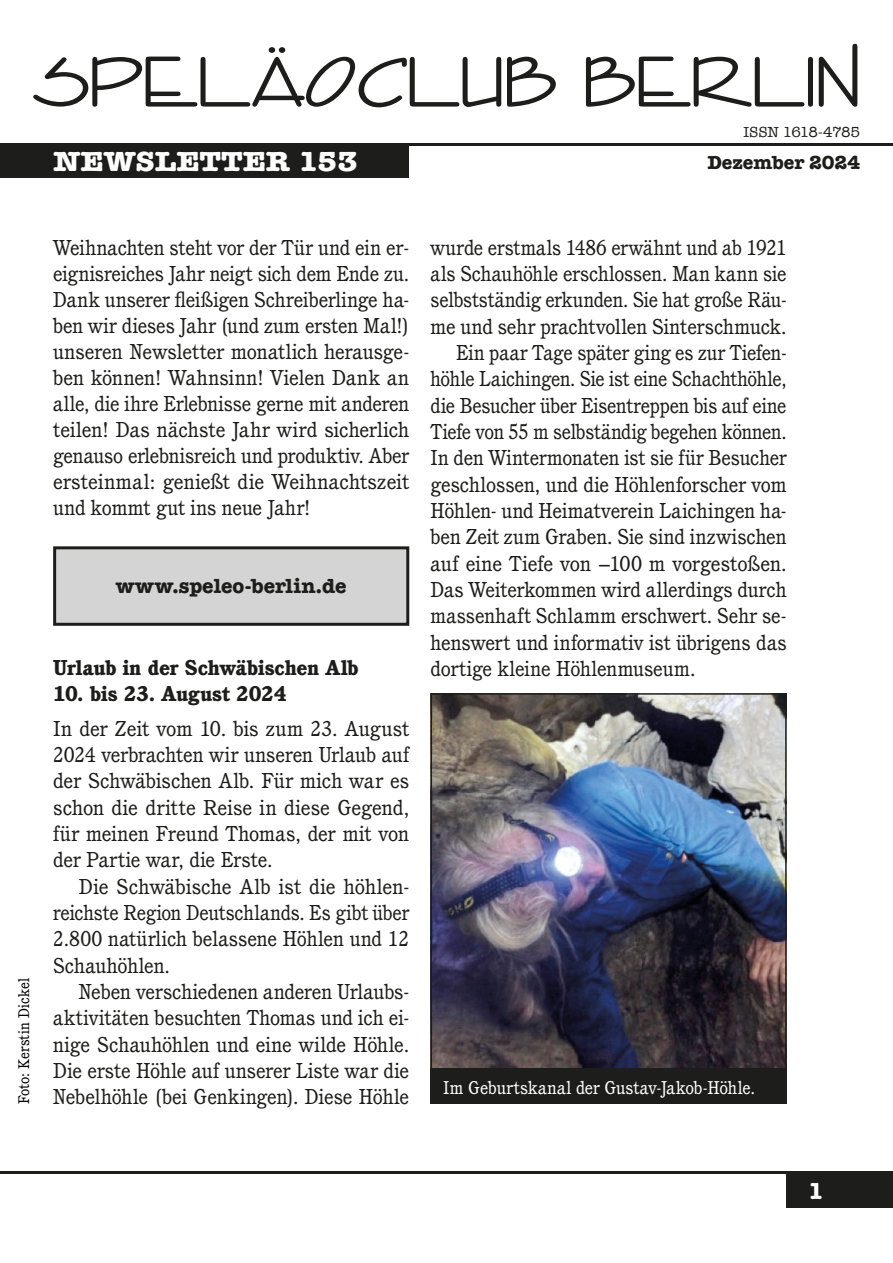
<style>
.page{position:relative;width:893px;height:1263px;background:#fff}
.page>*{position:absolute;margin:0;border:0;box-sizing:border-box;transform-origin:0 0}
.t1{font:75px "Enviro D";color:#1d1d1b;scale:1.13 1}
.t2{font:700 28.5px "American Typewriter";letter-spacing:-.005em;color:#fff;scale:1.1 1}
.t3{font:700 24px "American Typewriter";color:#fff}
.Body_1st_paragraph{font:21px/26.2px "Cushing";letter-spacing:-.005em;color:#1d1d1b;text-align:justify}
.Body_1st_paragraph-2{font:21px "Cushing";letter-spacing:-.005em;color:#1d1d1b;scale:.96 1}
.t4{font:800 21px "Cushing";letter-spacing:.005em;color:#1d1d1b}
.t5{font:700 21px "American Typewriter";color:#1d1d1b}
.t6{font:700 19.5px "American Typewriter";letter-spacing:-.005em;color:#1d1d1b}
.t7{font:18px "Cushing";letter-spacing:.005em;color:#fff}
.t8{font:15px "Cushing";letter-spacing:.005em;color:#000}
.t9{font:15px "American Typewriter";letter-spacing:-.03em;color:#1d1d1b}
</style>
<div class="page">
<hr style="left:0;top:144px;width:893px;height:2px;background:#1d1d1b">
<div style="left:787px;top:1174px;width:106px;height:34px;background:#1d1d1b"></div>
<div style="left:0;top:144px;width:408px;height:34px;background:#1d1d1b"></div>
<hr style="left:0;top:1171px;width:893px;height:3px;background:#1d1d1b">
<div style="left:55px;top:548px;width:353px;height:76px;background:#d4d4d4"></div>
<div style="left:53px;top:546px;width:356px;height:80px;border:3px solid #1d1d1b"></div>
<img style="left:434px;top:696px;width:350px;height:372px">
<div style="left:431px;top:693px;width:356px;height:396px;border:2px solid #1d1d1b"></div>
<div style="left:431px;top:1068px;width:356px;height:36px;background:#1d1d1b"></div>
<h1 class="t1" style="left:33px;top:41px;width:734px">SPELÄOCLUB BERLIN</h1>
<p class="t9" style="left:743px;top:121px;width:118px">ISSN 1618-4785</p>
<h2 class="t2" style="left:53px;top:136px;width:279px">NEWSLETTER 153</h2>
<p class="t6" style="left:707px;top:145px;width:154px">Dezember 2024</p>
<p class="t8" style="left:15px;top:1104px;width:128px;rotate:-90deg">Foto: Kerstin Dickel</p>
<p class="Body_1st_paragraph" style="left:53px;top:234px;width:358px">Weihnachten steht vor der Tür und ein er&shy;eignisreiches Jahr neigt sich dem Ende zu.<br>Dank unserer fleißigen Schreiberlinge ha&shy;ben wir dieses Jahr (und zum ersten Mal!) unseren Newsletter monatlich herausge&shy;ben können! Wahnsinn! Vielen Dank an alle, die ihre Erlebnisse gerne mit anderen teilen! Das nächste Jahr wird sicherlich genauso erlebnisreich und produktiv. Aber ersteinmal: genießt die Weihnachtszeit und kommt gut ins neue Jahr!</p>
<p class="t5" style="left:116px;top:568px;width:232px">www.speleo-berlin.de</p>
<p class="t4" style="left:53px;top:654px;width:307px">Urlaub in der Schwäbischen Alb</p>
<p class="t4" style="left:53px;top:680px;width:235px">10. bis 23. August 2024</p>
<p class="Body_1st_paragraph" style="left:53px;top:715px;width:358px">In der Zeit vom 10. bis zum 23. August 2024 verbrachten wir unseren Urlaub auf der Schwäbischen Alb. Für mich war es schon die dritte Reise in diese Gegend, für meinen Freund Thomas, der mit von der Partie war, die Erste.</p>
<p class="Body_1st_paragraph" style="left:53px;top:873px;width:358px;text-indent:26px">Die Schwäbische Alb ist die höhlen&shy;reichste Region Deutschlands. Es gibt über 2.800 natürlich belassene Höhlen und 12<br>Schauhöhlen.</p>
<p class="Body_1st_paragraph" style="left:53px;top:978px;width:358px;text-indent:26px">Neben verschiedenen anderen Urlaubs&shy;aktivitäten besuchten Thomas und ich ei&shy;nige Schauhöhlen und eine wilde Höhle.<br>Die erste Höhle auf unserer Liste war die Nebelhöhle (bei Genkingen). Diese Höhle</p>
<p class="Body_1st_paragraph" style="left:431px;top:234px;width:358px">wurde erstmals 1486 erwähnt und ab 1921</p>
<p class="Body_1st_paragraph" style="left:431px;top:260px;width:358px">als Schauhöhle erschlossen. Man kann sie</p>
<p class="Body_1st_paragraph" style="left:431px;top:287px;width:358px">selbstständig erkunden. Sie hat große Räu-</p>
<p class="Body_1st_paragraph" style="left:431px;top:313px;width:358px">me und sehr prachtvollen Sinterschmuck.</p>
<p class="Body_1st_paragraph" style="left:456px;top:339px;width:332px">Ein paar Tage später ging es zur Tiefen-</p>
<p class="Body_1st_paragraph-2" style="left:431px;top:366px;width:372px">höhle Laichingen. Sie ist eine Schachthöhle,</p>
<p class="Body_1st_paragraph" style="left:431px;top:392px;width:358px">die Besucher über Eisentreppen bis auf eine</p>
<p class="Body_1st_paragraph-2" style="left:431px;top:419px;width:372px">Tiefe von 55 m selbständig begehen können.</p>
<p class="Body_1st_paragraph" style="left:431px;top:445px;width:358px">In den Wintermonaten ist sie für Besucher</p>
<p class="Body_1st_paragraph" style="left:431px;top:471px;width:358px">geschlossen, und die Höhlenforscher vom</p>
<p class="Body_1st_paragraph" style="left:431px;top:497px;width:358px">Höhlen- und Heimatverein Laichingen ha-</p>
<p class="Body_1st_paragraph" style="left:431px;top:524px;width:358px">ben Zeit zum Graben. Sie sind inzwischen</p>
<p class="Body_1st_paragraph" style="left:431px;top:550px;width:358px">auf eine Tiefe von −100 m vorgestoßen.</p>
<p class="Body_1st_paragraph" style="left:431px;top:576px;width:358px">Das Weiterkommen wird allerdings durch</p>
<p class="Body_1st_paragraph" style="left:431px;top:603px;width:358px">massenhaft Schlamm erschwert. Sehr se-</p>
<p class="Body_1st_paragraph" style="left:431px;top:629px;width:358px">henswert und informativ ist übrigens das</p>
<p class="Body_1st_paragraph" style="left:431px;top:655px;width:266px">dortige kleine Höhlenmuseum.</p>
<p class="t7" style="left:443px;top:1076px;width:313px">Im Geburtskanal der Gustav-Jakob-Höhle.</p>
<p class="t3" style="left:808px;top:1170px;width:17px">1</p>
</div>
